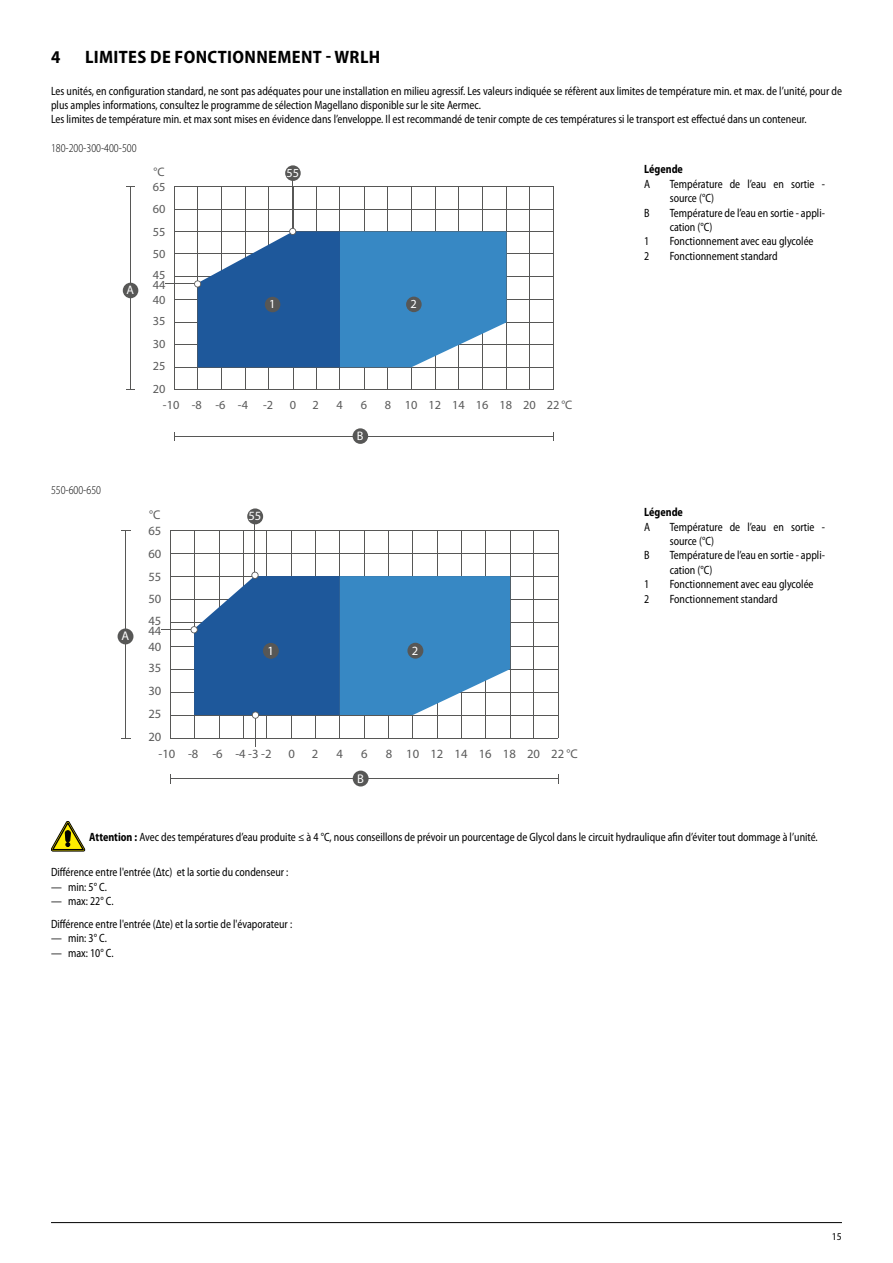
<style>
.page{position:relative;width:893px;height:1263px;background:#fff}
.page>*{position:absolute;margin:0;border:0;box-sizing:border-box;transform-origin:0 0}
.t1{font:700 semi-condensed 18px "Myriad Pro";letter-spacing:.02em;color:#000}
.t2{font:12.6px/23px "Myriad Pro";color:#5a5a5a;text-align:justify}
.t3{font:12.6px "Myriad Pro";color:#fff}
.t4{font:12.3px/22.4px "Myriad Pro";color:#5a5a5a;text-align:justify}
.t5{font:12.3px "Myriad Pro";color:#fff}
.t6{font:semi-condensed 12px/14.4px "Myriad Pro";color:#000;scale:.9 1}
.t7{font:300 semi-condensed 12px "Myriad Pro";color:#000;scale:.9 1}
.t8{font:700 semi-condensed 12px "Myriad Pro";color:#000;scale:.9 1}
.t9{font:semi-condensed 10.5px "Myriad Pro";color:#000}
.s1{font-weight:700}
</style>
<div class="page">
<hr style="left:51px;top:1222px;width:791px;height:1px;background:#000">
<hr style="left:197px;top:187px;width:1px;height:203px;background:#575756">
<hr style="left:222px;top:187px;width:1px;height:203px;background:#575756">
<hr style="left:245px;top:187px;width:1px;height:203px;background:#575756">
<hr style="left:269px;top:187px;width:1px;height:203px;background:#575756">
<hr style="left:293px;top:187px;width:1px;height:203px;background:#575756">
<hr style="left:316px;top:187px;width:1px;height:203px;background:#575756">
<hr style="left:340px;top:186px;width:1px;height:204px;background:#575756">
<hr style="left:364px;top:187px;width:1px;height:203px;background:#575756">
<hr style="left:387px;top:187px;width:1px;height:203px;background:#575756">
<hr style="left:411px;top:187px;width:1px;height:203px;background:#575756">
<hr style="left:435px;top:187px;width:1px;height:203px;background:#575756">
<hr style="left:459px;top:187px;width:1px;height:203px;background:#575756">
<hr style="left:482px;top:187px;width:1px;height:203px;background:#575756">
<hr style="left:506px;top:186px;width:1px;height:204px;background:#575756">
<hr style="left:529px;top:187px;width:1px;height:203px;background:#575756">
<hr style="left:174px;top:186px;width:379px;height:1px;background:#575756">
<hr style="left:174px;top:187px;width:1px;height:203px;background:#575756">
<hr style="left:553px;top:187px;width:1px;height:203px;background:#575756">
<hr style="left:174px;top:390px;width:379px;height:1px;background:#575756">
<hr style="left:174px;top:367px;width:379px;height:1px;background:#575756">
<hr style="left:174px;top:345px;width:379px;height:1px;background:#575756">
<hr style="left:174px;top:322px;width:379px;height:1px;background:#575756">
<hr style="left:174px;top:300px;width:379px;height:1px;background:#575756">
<hr style="left:174px;top:276px;width:379px;height:1px;background:#575756">
<hr style="left:174px;top:254px;width:379px;height:1px;background:#575756">
<hr style="left:174px;top:231px;width:379px;height:1px;background:#575756">
<hr style="left:174px;top:209px;width:379px;height:1px;background:#575756">
<hr style="left:130px;top:187px;width:1px;height:203px;background:#575756">
<div style="left:123px;top:283px;width:15px;height:15px;background:#575756;border-radius:50%"></div>
<hr style="left:174px;top:436px;width:379px;height:1px;background:#575756">
<div style="left:353px;top:428px;width:15px;height:16px;background:#575756;border-radius:50%"></div>
<hr style="left:292px;top:177px;width:1px;height:54px;background:#575756">
<hr style="left:165px;top:284px;width:33px;height:1px;background:#575756">
<svg style="left:194px;top:228px;width:312px;height:139px;background:#4884ba"></svg>
<div style="left:265px;top:297px;width:15px;height:15px;background:#575756;border-radius:50%"></div>
<div style="left:406px;top:297px;width:16px;height:15px;background:#575756;border-radius:50%"></div>
<div style="left:285px;top:165px;width:16px;height:16px;background:#575756;border-radius:50%"></div>
<hr style="left:194px;top:530px;width:1px;height:208px;background:#575756">
<hr style="left:219px;top:530px;width:1px;height:208px;background:#575756">
<hr style="left:243px;top:530px;width:1px;height:208px;background:#575756">
<hr style="left:267px;top:530px;width:1px;height:208px;background:#575756">
<hr style="left:292px;top:530px;width:1px;height:208px;background:#575756">
<hr style="left:316px;top:530px;width:1px;height:208px;background:#575756">
<hr style="left:340px;top:530px;width:1px;height:208px;background:#575756">
<hr style="left:364px;top:530px;width:1px;height:208px;background:#575756">
<hr style="left:388px;top:530px;width:1px;height:208px;background:#575756">
<hr style="left:412px;top:530px;width:1px;height:208px;background:#575756">
<hr style="left:437px;top:530px;width:1px;height:208px;background:#575756">
<hr style="left:461px;top:530px;width:1px;height:208px;background:#575756">
<hr style="left:485px;top:530px;width:1px;height:208px;background:#575756">
<hr style="left:510px;top:530px;width:1px;height:208px;background:#575756">
<hr style="left:534px;top:530px;width:1px;height:208px;background:#575756">
<hr style="left:170px;top:530px;width:388px;height:1px;background:#575756">
<hr style="left:170px;top:530px;width:1px;height:208px;background:#575756">
<hr style="left:558px;top:530px;width:1px;height:208px;background:#575756">
<hr style="left:170px;top:738px;width:388px;height:1px;background:#575756">
<hr style="left:170px;top:715px;width:388px;height:1px;background:#575756">
<hr style="left:170px;top:692px;width:388px;height:1px;background:#575756">
<hr style="left:170px;top:669px;width:388px;height:1px;background:#575756">
<hr style="left:170px;top:646px;width:388px;height:1px;background:#575756">
<hr style="left:170px;top:622px;width:388px;height:1px;background:#575756">
<hr style="left:170px;top:599px;width:388px;height:1px;background:#575756">
<hr style="left:170px;top:576px;width:388px;height:1px;background:#575756">
<hr style="left:170px;top:553px;width:388px;height:1px;background:#575756">
<hr style="left:125px;top:530px;width:1px;height:208px;background:#575756">
<div style="left:118px;top:628px;width:15px;height:16px;background:#575756;border-radius:50%"></div>
<hr style="left:170px;top:778px;width:388px;height:1px;background:#575756">
<div style="left:353px;top:771px;width:16px;height:15px;background:#575756;border-radius:50%"></div>
<hr style="left:255px;top:715px;width:1px;height:31px;background:#575756">
<hr style="left:161px;top:629px;width:33px;height:1px;background:#575756">
<div style="left:247px;top:508px;width:16px;height:16px;background:#575756;border-radius:50%"></div>
<hr style="left:255px;top:520px;width:1px;height:55px;background:#575756">
<svg style="left:191px;top:572px;width:319px;height:147px"></svg>
<svg style="left:51px;top:821px;width:34px;height:30px"></svg>
<h1 class="t1" style="left:51px;top:46px;width:11px">4</h1>
<h1 class="t1" style="left:85px;top:46px;width:297px">LIMITES DE FONCTIONNEMENT - WRLH</h1>
<p class="t6" style="left:51px;top:83px;width:880px">Les unités, en configuration standard, ne sont pas adéquates pour une installation en milieu agressif. Les valeurs indiquée se réfèrent aux limites de température min. et max. de l’unité, pour de plus amples informations, consultez le programme de sélection Magellano disponible sur le site Aermec.<br>Les limites de température min. et max sont mises en évidence dans l’enveloppe. Il est recommandé de tenir compte de ces températures si le transport est effectué dans un conteneur.</p>
<p class="t7" style="left:51px;top:140px;width:97px">180-200-300-400-500</p>
<p class="t8" style="left:644px;top:162px;width:45px">Légende</p>
<p class="t6" style="left:644px;top:176px;width:8px">A</p>
<p class="t6" style="left:670px;top:176px;width:174px">Température de l’eau en sortie - source (°C)</p>
<p class="t6" style="left:644px;top:205px;width:8px">B</p>
<p class="t6" style="left:670px;top:205px;width:174px">Température de l’eau en sortie - appli&shy;cation (°C)</p>
<p class="t6" style="left:644px;top:234px;width:7px">1</p>
<p class="t6" style="left:670px;top:234px;width:161px">Fonctionnement avec eau glycolée</p>
<p class="t6" style="left:644px;top:248px;width:7px">2</p>
<p class="t6" style="left:670px;top:248px;width:121px">Fonctionnement standard</p>
<p class="t5" style="left:127px;top:283px;width:9px">A</p>
<p class="t4" style="left:154px;top:160px;width:13px">°C</p>
<p class="t5" style="left:286px;top:165px;width:14px">55</p>
<p class="t4" style="left:153px;top:175px;width:14px">65<br>60<br>55<br>50</p>
<p class="t4" style="left:153px;top:270px;width:14px;line-height:9.6px">45<br>44</p>
<p class="t4" style="left:153px;top:290px;width:14px;line-height:21px">40<br>35</p>
<p class="t4" style="left:153px;top:332px;width:14px">30<br>25<br>20</p>
<p class="t5" style="left:269px;top:297px;width:8px">1</p>
<p class="t5" style="left:410px;top:297px;width:8px">2</p>
<p class="t4" style="left:163px;top:393px;width:112px">-10 -8 -6 -4 -2</p>
<p class="t4" style="left:290px;top:393px;width:8px">0</p>
<p class="t4" style="left:312px;top:393px;width:8px">2</p>
<p class="t4" style="left:337px;top:393px;width:8px">4</p>
<p class="t4" style="left:361px;top:393px;width:8px">6</p>
<p class="t4" style="left:385px;top:393px;width:189px">8 10 12 14 16 18 20 22°C</p>
<p class="t7" style="left:51px;top:483px;width:57px">550-600-650</p>
<p class="t5" style="left:357px;top:428px;width:8px">B</p>
<p class="t3" style="left:121px;top:628px;width:9px">A</p>
<p class="t2" style="left:149px;top:503px;width:13px">°C</p>
<p class="t2" style="left:148px;top:519px;width:14px">65<br>60<br>55<br>50</p>
<p class="t2" style="left:148px;top:616px;width:14px;line-height:9.9px">45<br>44</p>
<p class="t2" style="left:148px;top:635px;width:14px;line-height:21.5px">40<br>35</p>
<p class="t2" style="left:148px;top:679px;width:14px">30<br>25<br>20</p>
<p class="t3" style="left:248px;top:508px;width:14px">55</p>
<p class="t3" style="left:267px;top:643px;width:8px">1</p>
<p class="t3" style="left:412px;top:643px;width:8px">2</p>
<p class="t2" style="left:159px;top:742px;width:114px">-10 -8 -6 -4 -3 -2</p>
<p class="t2" style="left:288px;top:742px;width:8px">0</p>
<p class="t2" style="left:312px;top:742px;width:8px">2</p>
<p class="t2" style="left:336px;top:742px;width:8px">4</p>
<p class="t2" style="left:361px;top:742px;width:8px">6</p>
<p class="t2" style="left:386px;top:742px;width:193px">8 10 12 14 16 18 20 22°C</p>
<p class="t3" style="left:357px;top:770px;width:8px">B</p>
<p class="t8" style="left:644px;top:504px;width:45px">Légende</p>
<p class="t6" style="left:644px;top:519px;width:8px">A</p>
<p class="t6" style="left:670px;top:519px;width:174px">Température de l’eau en sortie - source (°C)</p>
<p class="t6" style="left:644px;top:548px;width:8px">B</p>
<p class="t6" style="left:670px;top:548px;width:174px">Température de l’eau en sortie - appli&shy;cation (°C)</p>
<p class="t6" style="left:644px;top:577px;width:7px">1</p>
<p class="t6" style="left:670px;top:577px;width:161px">Fonctionnement avec eau glycolée</p>
<p class="t6" style="left:644px;top:591px;width:7px">2</p>
<p class="t6" style="left:670px;top:591px;width:121px">Fonctionnement standard</p>
<p class="t6" style="left:89px;top:829px;width:811px"><span class="s1">Attention :</span> Avec des températures d’eau produite ≤ à 4 °C, nous conseillons de prévoir un pourcentage de Glycol dans le circuit hydraulique afin d’éviter tout dommage à l’unité.</p>
<p class="t6" style="left:51px;top:865px;width:265px">Différence entre l'entrée (Δtc) et la sortie du condenseur :</p>
<p class="t6" style="left:51px;top:879px;width:64px">— min: 5° C.</p>
<p class="t6" style="left:51px;top:889px;width:269px;line-height:23px">— max: 22° C.<br>Différence entre l'entrée (Δte) et la sortie de l'évaporateur :</p>
<p class="t6" style="left:51px;top:931px;width:64px">— min: 3° C.</p>
<p class="t6" style="left:51px;top:945px;width:71px">— max: 10° C.</p>
<p class="t9" style="left:832px;top:1230px;width:11px">15</p>
</div>
